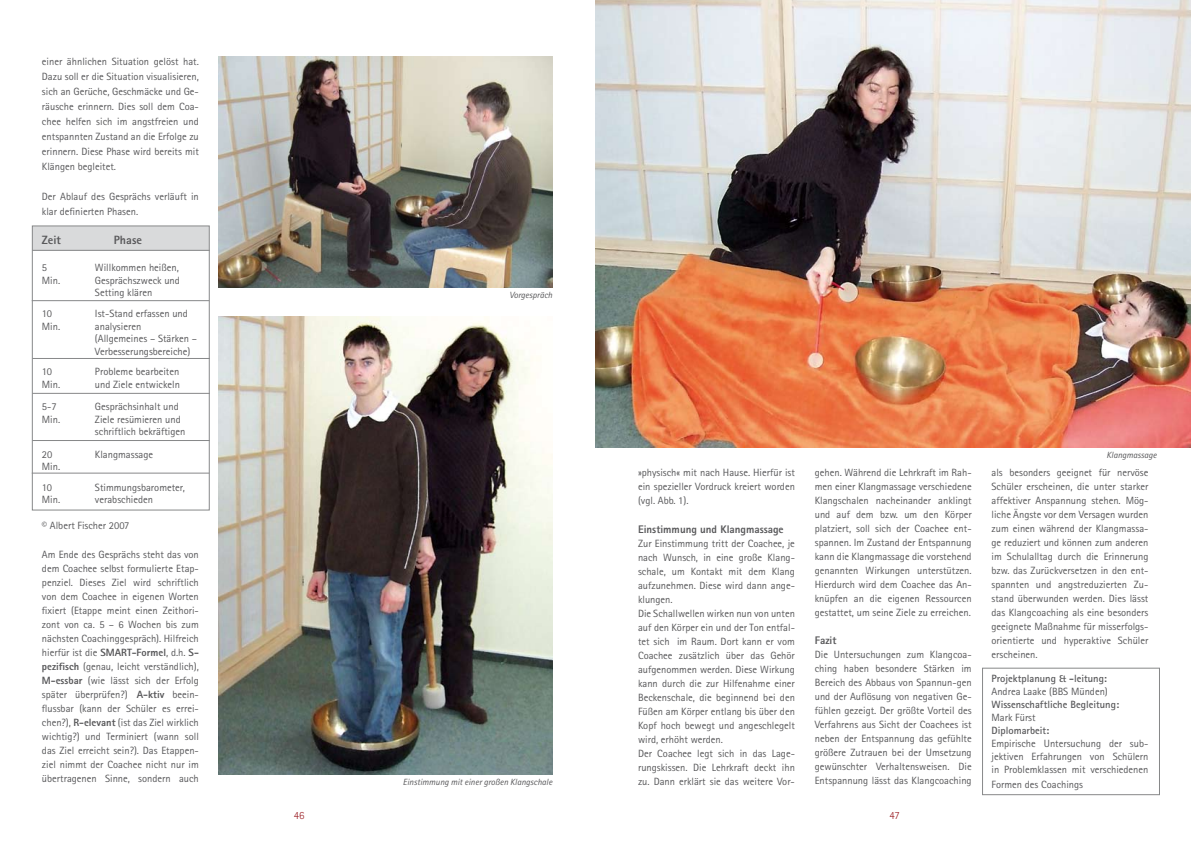
<style>
.page{position:relative;width:1191px;height:842px;background:#fff}
.page>*{position:absolute;margin:0;border:0;box-sizing:border-box;transform-origin:0 0}
.t1{font:800 12px "Rotis Sans Serif";color:#58585a}
.t2{font:800 11px "Rotis Sans Serif";color:#58585a}
.t3{font:300 11px "Rotis Sans Serif";color:#9a1c22}
.t4{font:10.5px/14px "Rotis Sans Serif";color:#58585a;text-align:justify}
.t5{font:700 10.5px "Rotis Sans Serif";color:#58585a}
.t6{font:italic 9px "Rotis Sans Serif";color:#58585a}
.s1{font-weight:800}
</style>
<div class="page">
<div style="left:32px;top:226px;width:177px;height:24px;background:#d9dadb"></div>
<div style="left:32px;top:226px;width:177px;height:284px;border:1px solid #878889"></div>
<hr style="left:32px;top:250px;width:178px;height:1px;background:#878889">
<hr style="left:32px;top:300px;width:177px;height:1px;background:#878889">
<hr style="left:32px;top:358px;width:178px;height:1px;background:#878889">
<hr style="left:32px;top:393px;width:178px;height:1px;background:#878889">
<hr style="left:32px;top:440px;width:178px;height:1px;background:#878889">
<hr style="left:32px;top:473px;width:177px;height:1px;background:#878889">
<img style="left:219px;top:317px;width:333px;height:458px">
<img style="left:219px;top:57px;width:334px;height:231px">
<img style="left:596px;top:0;width:595px;height:447px">
<div style="left:982px;top:668px;width:177px;height:127px;border:1px solid #878889"></div>
<p class="t4" style="left:42px;top:54px;width:158px;line-height:15px">einer ähnlichen Situation gelöst hat.<br>Dazu soll er die Situation visualisieren, sich an Gerüche, Geschmäcke und Ge&shy;räusche erinnern. Dies soll dem Coa&shy;chee helfen sich im angstfreien und entspannten Zustand an die Erfolge zu erinnern. Diese Phase wird bereits mit Klängen begleitet.</p>
<p class="t4" style="left:42px;top:189px;width:158px;line-height:15px">Der Ablauf des Gesprächs verläuft in klar definierten Phasen.</p>
<p class="t1" style="left:42px;top:232px;width:21px">Zeit</p>
<p class="t1" style="left:114px;top:232px;width:29px">Phase</p>
<p class="t4" style="left:42px;top:260px;width:7px">5</p>
<p class="t4" style="left:95px;top:260px;width:85px">Willkommen heißen,</p>
<p class="t4" style="left:42px;top:273px;width:20px">Min.</p>
<p class="t4" style="left:95px;top:274px;width:86px;line-height:12.6px">Gesprächszweck und<br>Setting klären</p>
<p class="t4" style="left:42px;top:306px;width:12px">10</p>
<p class="t4" style="left:95px;top:306px;width:94px">Ist-Stand erfassen und</p>
<p class="t4" style="left:42px;top:319px;width:20px">Min.</p>
<p class="t4" style="left:95px;top:320px;width:104px;line-height:12.6px;text-align:left">analysieren<br>(Allgemeines – Stärken –<br>Verbesserungsbereiche)</p>
<p class="t4" style="left:42px;top:365px;width:12px">10</p>
<p class="t4" style="left:95px;top:365px;width:86px">Probleme bearbeiten</p>
<p class="t4" style="left:42px;top:377px;width:20px">Min.</p>
<p class="t4" style="left:95px;top:377px;width:86px">und Ziele entwickeln</p>
<p class="t4" style="left:42px;top:399px;width:16px">5-7</p>
<p class="t4" style="left:95px;top:399px;width:85px">Gesprächsinhalt und</p>
<p class="t4" style="left:42px;top:412px;width:20px">Min.</p>
<p class="t4" style="left:95px;top:413px;width:92px;line-height:12.6px">Ziele resümieren und schriftlich bekräftigen</p>
<p class="t4" style="left:42px;top:447px;width:12px">20</p>
<p class="t4" style="left:95px;top:447px;width:60px">Klangmassage</p>
<p class="t4" style="left:42px;top:456px;width:20px;line-height:20.6px">Min.<br>10</p>
<p class="t4" style="left:95px;top:480px;width:91px">Stimmungsbarometer,</p>
<p class="t4" style="left:42px;top:493px;width:20px">Min.</p>
<p class="t4" style="left:95px;top:493px;width:60px">verabschieden</p>
<p class="t4" style="left:42px;top:518px;width:89px">© Albert Fischer 2007</p>
<p class="t4" style="left:42px;top:547px;width:158px">Am Ende des Gesprächs steht das von dem Coachee selbst formulierte Etap&shy;penziel. Dieses Ziel wird schriftlich von dem Coachee in eigenen Worten fixiert (Etappe meint einen Zeithori&shy;zont von ca. 5 – 6 Wochen bis zum nächsten Coachinggespräch). Hilfreich hierfür ist die <span class="s1">SMART-Formel</span>, d.h. <span class="s1">S&shy;pezifisch</span> (genau, leicht verständlich), <span class="s1">M-essbar</span> (wie lässt sich der Erfolg später überprüfen?) <span class="s1">A-ktiv</span> beein&shy;flussbar (kann der Schüler es errei&shy;chen?), <span class="s1">R-elevant</span> (ist das Ziel wirklich wichtig?) und Terminiert (wann soll das Ziel erreicht sein?). Das Etappen&shy;ziel nimmt der Coachee nicht nur im übertragenen Sinne, sondern auch</p>
<p class="t6" style="left:509px;top:289px;width:44px">Vorgespräch</p>
<p class="t6" style="left:403px;top:776px;width:151px">Einstimmung mit einer großen Klangschale</p>
<p class="t4" style="left:638px;top:465px;width:158px">»physisch« mit nach Hause. Hierfür ist ein spezieller Vordruck kreiert worden (vgl. Abb. 1).</p>
<p class="t2" style="left:638px;top:522px;width:147px">Einstimmung und Klangmassage</p>
<p class="t4" style="left:638px;top:536px;width:158px;text-align:left">Zur Einstimmung tritt der Coachee, je nach Wunsch, in eine große Klang&shy;schale, um Kontakt mit dem Klang aufzunehmen. Diese wird dann ange&shy;klungen.<br>Die Schallwellen wirken nun von unten auf den Körper ein und der Ton entfal&shy;tet sich im Raum. Dort kann er vom Coachee zusätzlich über das Gehör aufgenommen werden. Diese Wirkung kann durch die zur Hilfenahme einer Beckenschale, die beginnend bei den Füßen am Körper entlang bis über den Kopf hoch bewegt und angeschlegelt wird, erhöht werden.<br>Der Coachee legt sich in das Lage&shy;rungskissen. Die Lehrkraft deckt ihn zu. Dann erklärt sie das weitere Vor-</p>
<p class="t4" style="left:814px;top:465px;width:158px">gehen. Während die Lehrkraft im Rah&shy;men einer Klangmassage verschiedene Klangschalen nacheinander anklingt und auf dem bzw. um den Körper platziert, soll sich der Coachee ent&shy;spannen. Im Zustand der Entspannung kann die Klangmassage die vorstehend genannten Wirkungen unterstützen.<br>Hierdurch wird dem Coachee das An&shy;knüpfen an die eigenen Ressourcen gestattet, um seine Ziele zu erreichen.</p>
<p class="t2" style="left:814px;top:633px;width:23px">Fazit</p>
<p class="t4" style="left:814px;top:647px;width:158px">Die Untersuchungen zum Klangcoa&shy;ching haben besondere Stärken im Bereich des Abbaus von Spannun-gen und der Auflösung von negativen Ge&shy;fühlen gezeigt. Der größte Vorteil des Verfahrens aus Sicht der Coachees ist neben der Entspannung das gefühlte größere Zutrauen bei der Umsetzung gewünschter Verhaltensweisen. Die Entspannung lässt das Klangcoaching</p>
<p class="t3" style="left:294px;top:809px;width:6px">46</p>
<p class="t3" style="left:889px;top:809px;width:6px">47</p>
<p class="t6" style="left:1106px;top:449px;width:52px">Klangmassage</p>
<p class="t4" style="left:991px;top:465px;width:158px">als besonders geeignet für nervöse Schüler erscheinen, die unter starker affektiver Anspannung stehen. Mög&shy;liche Ängste vor dem Versagen wurden zum einen während der Klangmassa&shy;ge reduziert und können zum anderen im Schulalltag durch die Erinnerung bzw. das Zurückversetzen in den ent&shy;spannten und angstreduzierten Zu&shy;stand überwunden werden. Dies lässt das Klangcoaching als eine besonders geeignete Maßnahme für misserfolgs&shy;orientierte und hyperaktive Schüler erscheinen.</p>
<p class="t5" style="left:991px;top:672px;width:117px">Projektplanung &amp; -leitung:</p>
<p class="t4" style="left:991px;top:684px;width:118px">Andrea Laake (BBS Münden)</p>
<p class="t5" style="left:991px;top:698px;width:129px">Wissenschaftliche Begleitung:</p>
<p class="t4" style="left:991px;top:710px;width:46px">Mark Fürst</p>
<p class="t5" style="left:991px;top:724px;width:59px">Diplomarbeit:</p>
<p class="t4" style="left:991px;top:737px;width:158px;line-height:13px">Empirische Untersuchung der sub&shy;jektiven Erfahrungen von Schülern in Problemklassen mit verschiedenen</p>
<p class="t4" style="left:991px;top:777px;width:93px">Formen des Coachings</p>
</div>
